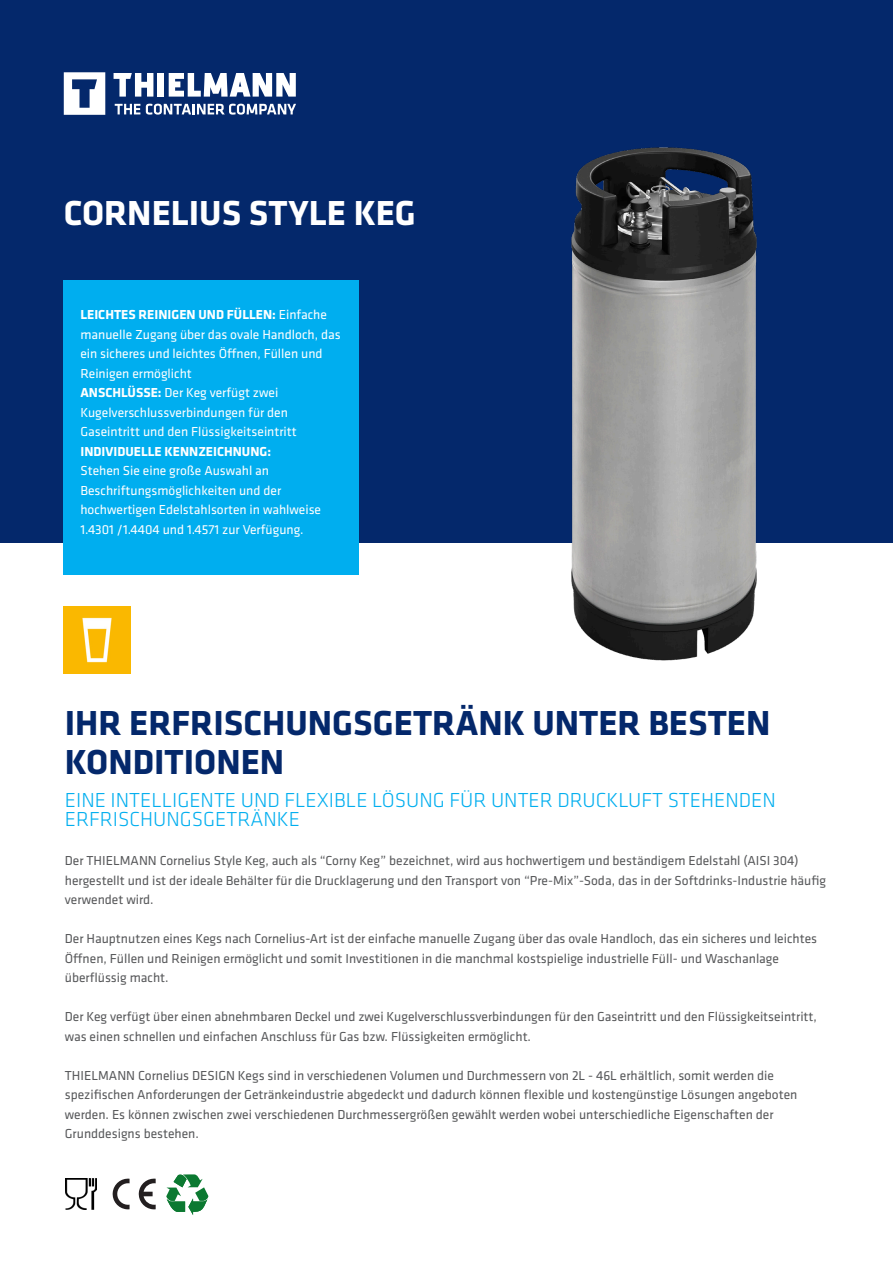
<style>
.page{position:relative;width:893px;height:1263px;background:#fff}
.page>*{position:absolute;margin:0;border:0;box-sizing:border-box;transform-origin:0 0}
.Subtitular{font:700 36px/39px "Klavika";color:#04286b}
.t1{font:700 36px "Klavika";color:#fff}
.Tit_Parrafo{font:300 21px/19.5px "Klavika";color:#00aeef}
.t2{font:13.5px/19.5px "Klavika";color:#57585a}
.t3{font:13.5px/19.5px "Klavika";color:#fff}
.s1{font-weight:700}
</style>
<div class="page">
<div style="left:0;top:0;width:893px;height:543px;background:#04286b"></div>
<svg style="left:64px;top:72px;width:41px;height:43px"></svg>
<svg style="left:114px;top:73px;width:39px;height:24px"></svg>
<div style="left:158px;top:73px;width:6px;height:24px;background:#fff"></div>
<svg style="left:169px;top:73px;width:127px;height:24px"></svg>
<svg style="left:115px;top:104px;width:25px;height:10px"></svg>
<svg style="left:146px;top:104px;width:150px;height:11px"></svg>
<svg style="left:166px;top:1174px;width:42px;height:41px"></svg>
<img style="left:553px;top:130px;width:221px;height:531px">
<img style="left:64px;top:607px;width:66px;height:66px">
<img style="left:66px;top:1178px;width:30px;height:31px">
<div style="left:63px;top:280px;width:296px;height:294px;background:#00aeef"></div>
<svg style="left:138px;top:1178px;width:18px;height:31px"></svg>
<svg style="left:112px;top:1178px;width:18px;height:31px"></svg>
<p class="t1" style="left:64px;top:187px;width:354px">CORNELIUS STYLE KEG</p>
<p class="t3" style="left:80px;top:304px;width:262px"><span class="s1">LEICHTES REINIGEN UND FÜLLEN:</span> Einfache manuelle Zugang über das ovale Handloch, das ein sicheres und leichtes Öffnen, Füllen und Reinigen ermöglicht</p>
<p class="t3" style="left:80px;top:382px;width:218px"><span class="s1">ANSCHLÜSSE:</span> Der Keg verfügt zwei<br>Kugelverschlussverbindungen für den<br>Gaseintritt und den Flüssigkeitseintritt</p>
<p class="t3" style="left:80px;top:441px;width:242px"><span class="s1">INDIVIDUELLE KENNZEICHNUNG:<br></span>Stehen Sie eine große Auswahl an Beschriftungsmöglichkeiten und der hochwertigen Edelstahlsorten in wahlweise 1.4301 /1.4404 und 1.4571 zur Verfügung.</p>
<p class="Subtitular" style="left:65px;top:702px;width:707px">IHR ERFRISCHUNGSGETRÄNK UNTER BESTEN<br>KONDITIONEN</p>
<p class="Tit_Parrafo" style="left:65px;top:790px;width:712px">EINE INTELLIGENTE UND FLEXIBLE LÖSUNG FÜR UNTER DRUCKLUFT STEHENDEN<br>ERFRISCHUNGSGETRÄNKE</p>
<p class="t2" style="left:65px;top:850px;width:763px">Der THIELMANN Cornelius Style Keg, auch als “Corny Keg” bezeichnet, wird aus hochwertigem und beständigem Edelstahl (AISI 304) hergestellt und ist der ideale Behälter für die Drucklagerung und den Transport von “Pre-Mix”-Soda, das in der Softdrinks-Industrie häufig verwendet wird.</p>
<p class="t2" style="left:65px;top:928px;width:754px">Der Hauptnutzen eines Kegs nach Cornelius-Art ist der einfache manuelle Zugang über das ovale Handloch, das ein sicheres und leichtes<br>Öffnen, Füllen und Reinigen ermöglicht und somit Investitionen in die manchmal kostspielige industrielle Füll- und Waschanlage überflüssig macht.</p>
<p class="t2" style="left:65px;top:1006px;width:754px">Der Keg verfügt über einen abnehmbaren Deckel und zwei Kugelverschlussverbindungen für den Gaseintritt und den Flüssigkeitseintritt, was einen schnellen und einfachen Anschluss für Gas bzw. Flüssigkeiten ermöglicht.</p>
<p class="t2" style="left:65px;top:1065px;width:734px">THIELMANN Cornelius DESIGN Kegs sind in verschiedenen Volumen und Durchmessern von 2L - 46L erhältlich, somit werden die spezifischen Anforderungen der Getränkeindustrie abgedeckt und dadurch können flexible und kostengünstige Lösungen angeboten werden. Es können zwischen zwei verschiedenen Durchmessergrößen gewählt werden wobei unterschiedliche Eigenschaften der Grunddesigns bestehen.</p>
</div>
